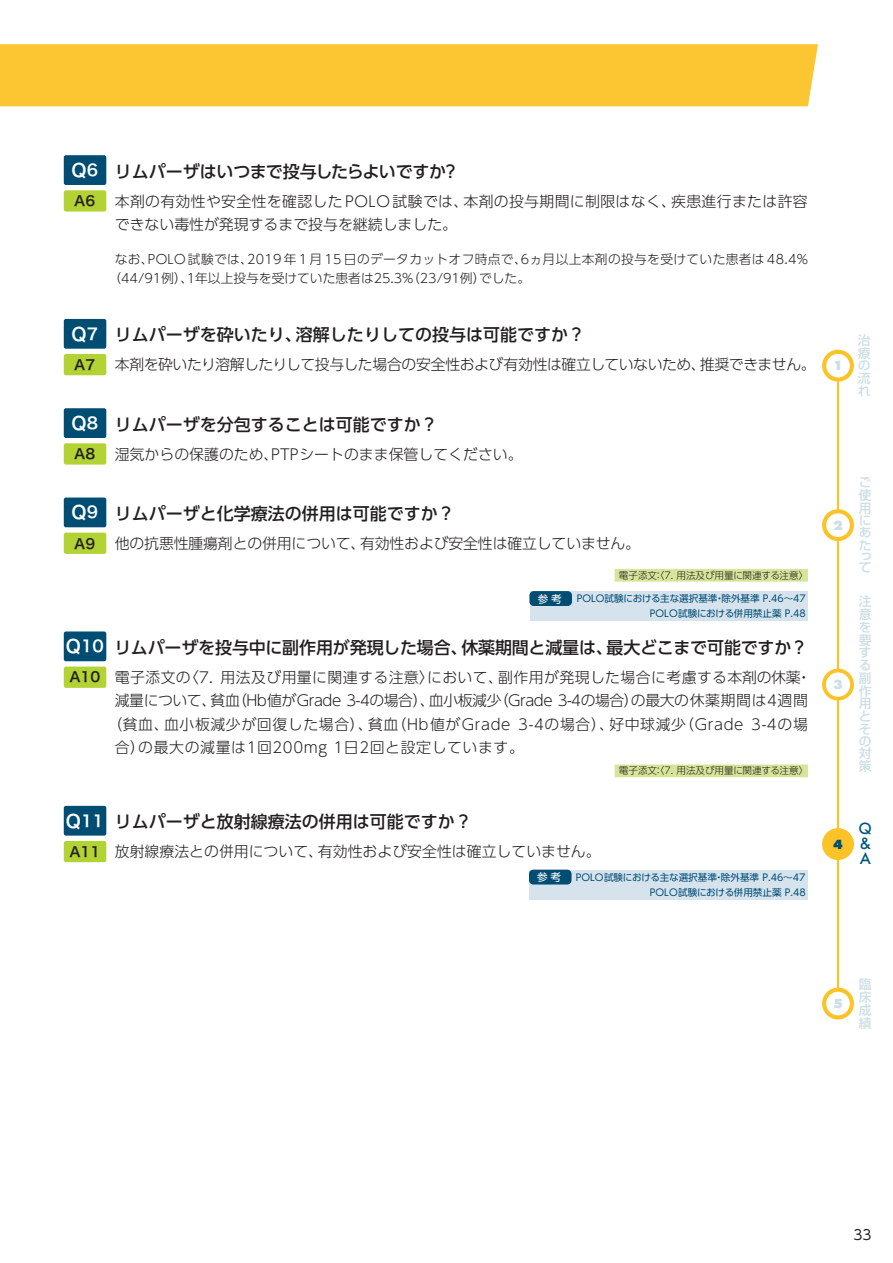
<style>
.page{position:relative;width:893px;height:1263px;background:#fff}
.page>*{position:absolute;margin:0;border:0;box-sizing:border-box;transform-origin:0 0}
.t1{font:500 16.95px "UD Shin Go Pro";color:#231f20}
.t2{font:500 16.95px/15.3px "Futura PT";color:#00587f;text-align:justify}
.t3{font:300 14.85px "UD Shin Go Pro";letter-spacing:-.03em;color:#231f20}
.t4{font:300 14.85px "UD Shin Go Pro";color:#231f20}
.t5{font:300 14.85px "UD Shin Go Pro";letter-spacing:.04em;color:#231f20}
.t6{font:300 14.85px/23.4px "UD Shin Go Pro";letter-spacing:.02em;color:#231f20}
.t7{font:300 14.85px "UD Shin Go Pro";letter-spacing:.025em;color:#231f20}
.t8{font:13.8px "Hira Kaku Pro W6";color:#231f20}
.t9{font:800 13.8px "Futura PT";color:#cbdfe5}
.t10{font:13.8px "UD Shin Go Pro";color:#231f20}
.t11{font:800 13.8px "Futura PT";color:#004d74}
.t12{font:300 12.75px/19.2px "UD Shin Go Pro";letter-spacing:.025em;color:#231f20}
.t13{font:500 12.75px/12.6px "Shin Go Pro";color:#cbdfe5;text-align:justify}
.t14{font:10.65px "UD Shin Go Pro";color:#fff}
.t15{font:9.6px/14.9px "UD Shin Go Pro";color:#004d74;text-align:right}
.t16{font:300 9.6px "UD Shin Go Pro";color:#231f20}
.s1{font-family:"Hira Kaku Pro W6";font-weight:400;font-size:18px;color:#fff}
.s2{font-family:"Hira Kaku Pro W6";font-weight:400;font-size:15.9px;color:#fff}
</style>
<div class="page">
<div style="left:0;top:44px;width:818px;height:62px;background:#fbc632"></div>
<div style="left:64px;top:155px;width:42px;height:30px;background:#004d74;border-radius:2px"></div>
<div style="left:64px;top:319px;width:42px;height:30px;background:#004d74;border-radius:2px"></div>
<div style="left:64px;top:408px;width:42px;height:30px;background:#004d74;border-radius:2px"></div>
<div style="left:64px;top:497px;width:42px;height:30px;background:#004d74;border-radius:2px"></div>
<div style="left:615px;top:569px;width:193px;height:13px;background:#d6e599"></div>
<div style="left:530px;top:591px;width:278px;height:30px;background:#d6e3ed"></div>
<div style="left:529px;top:591px;width:43px;height:15px;background:#004d74;border-radius:4px"></div>
<div style="left:64px;top:631px;width:42px;height:30px;background:#004d74;border-radius:2px"></div>
<div style="left:615px;top:764px;width:193px;height:13px;background:#d6e599"></div>
<div style="left:64px;top:806px;width:42px;height:30px;background:#004d74;border-radius:2px"></div>
<div style="left:529px;top:870px;width:279px;height:29px;background:#d6e3ed"></div>
<div style="left:529px;top:870px;width:42px;height:14px;background:#004d74;border-radius:4px"></div>
<div style="left:64px;top:190px;width:42px;height:22px;background:#b3d234;border-radius:2px"></div>
<div style="left:64px;top:354px;width:42px;height:21px;background:#b3d234;border-radius:2px"></div>
<div style="left:64px;top:443px;width:42px;height:22px;background:#b3d234;border-radius:2px"></div>
<div style="left:64px;top:533px;width:42px;height:21px;background:#b3d234;border-radius:2px"></div>
<div style="left:64px;top:666px;width:42px;height:22px;background:#b3d234;border-radius:2px"></div>
<div style="left:64px;top:841px;width:42px;height:21px;background:#b3d234;border-radius:2px"></div>
<hr style="left:837px;top:362px;width:2px;height:647px;background:#fbc328">
<div style="left:824px;top:352px;width:28px;height:27px;background:#fff;border-radius:50%"></div>
<div style="left:822px;top:350px;width:32px;height:32px;border:4px solid #fbc328;border-radius:50%"></div>
<svg style="left:824px;top:511px;width:28px;height:28px"></svg>
<div style="left:822px;top:509px;width:32px;height:32px;border:4px solid #fbc328;border-radius:50%"></div>
<div style="left:824px;top:670px;width:28px;height:29px;background:#fff;border-radius:50%"></div>
<div style="left:822px;top:669px;width:32px;height:31px;border:4px solid #fbc328;border-radius:50%"></div>
<div style="left:824px;top:830px;width:28px;height:28px;background:#fbc328;border-radius:50%"></div>
<div style="left:822px;top:828px;width:32px;height:32px;border:4px solid #fbc328;border-radius:50%"></div>
<div style="left:824px;top:990px;width:28px;height:27px;background:#fff;border-radius:50%"></div>
<div style="left:822px;top:987px;width:32px;height:32px;border:4px solid #fbc328;border-radius:50%"></div>
<p class="t1" style="left:72px;top:157px;width:389px"><span class="s1">Q</span><span class="s2">6</span> リムパーザはいつまで投与したらよいですか？</p>
<p class="t6" style="left:115px;top:189px;width:694px">本剤の有効性や安全性を確認した POLO 試験では、本剤の投与期間に制限はなく、疾患進行または許容できない毒性が発現するまで投与を継続しました。</p>
<p class="t12" style="left:108px;top:249px;width:701px;text-indent:6px">なお、POLO 試験では、2019 年 1 月 15 日のデータカットオフ時点で、6ヵ月以上本剤の投与を受けていた患者は 48.4%（44/91例）、1年以上投与を受けていた患者は25.3%（23/91例）でした。</p>
<p class="t8" style="left:74px;top:188px;width:23px">A6</p>
<p class="t1" style="left:72px;top:321px;width:515px"><span class="s1">Q</span><span class="s2">7</span> リムパーザを砕いたり、溶解したりしての投与は可能ですか？</p>
<p class="t3" style="left:115px;top:353px;width:702px">本剤を砕いたり溶解したりして投与した場合の安全性および有効性は確立していないため、推奨できません。</p>
<p class="t8" style="left:74px;top:352px;width:23px">A7</p>
<p class="t1" style="left:72px;top:410px;width:368px"><span class="s1">Q</span><span class="s2">8</span> リムパーザを分包することは可能ですか？</p>
<p class="t4" style="left:115px;top:442px;width:409px">湿気からの保護のため、PTPシートのまま保管してください。</p>
<p class="t8" style="left:74px;top:441px;width:23px">A8</p>
<p class="t1" style="left:72px;top:500px;width:385px"><span class="s1">Q</span><span class="s2">9</span> リムパーザと化学療法の併用は可能ですか？</p>
<p class="t4" style="left:115px;top:531px;width:527px">他の抗悪性腫瘍剤との併用について、有効性および安全性は確立していません。</p>
<p class="t16" style="left:619px;top:567px;width:191px">電子添文：〈7. 用法及び用量に関連する注意〉</p>
<p class="t15" style="left:577px;top:591px;width:230px">POLO試験における主な選択基準・除外基準 P.46〜47<br>POLO試験における併用禁止薬 P.48</p>
<p class="t8" style="left:74px;top:531px;width:23px">A9</p>
<p class="t14" style="left:538px;top:590px;width:25px">参考</p>
<p class="t1" style="left:66px;top:634px;width:743px"><span class="s1">Q</span><span class="s2">10</span> リムパーザを投与中に副作用が発現した場合、休薬期間と減量は、最大どこまで可能ですか？</p>
<p class="t7" style="left:115px;top:665px;width:698px">電子添文の〈7. 用法及び用量に関連する注意〉において、副作用が発現した場合に考慮する本剤の休薬・</p>
<p class="t3" style="left:115px;top:689px;width:695px">減量について、貧血（Hb値がGrade 3-4の場合）、血小板減少（Grade 3-4の場合）の最大の休薬期間は4週間</p>
<p class="t5" style="left:107px;top:712px;width:702px">（貧血、血小板減少が回復した場合）、貧血（Hb値がGrade 3-4の場合）、好中球減少（Grade 3-4の場</p>
<p class="t5" style="left:115px;top:735px;width:411px">合）の最大の減量は1回200mg 1日2回と設定しています。</p>
<p class="t16" style="left:619px;top:763px;width:191px">電子添文：〈7. 用法及び用量に関連する注意〉</p>
<p class="t1" style="left:66px;top:808px;width:408px"><span class="s1">Q</span><span class="s2">11</span> リムパーザと放射線療法の併用は可能ですか？</p>
<p class="t4" style="left:115px;top:839px;width:487px">放射線療法との併用について、有効性および安全性は確立していません。</p>
<p class="t15" style="left:576px;top:869px;width:232px">POLO試験における主な選択基準・除外基準 P.46〜47<br>POLO試験における併用禁止薬 P.48</p>
<p class="t8" style="left:69px;top:665px;width:32px">A10</p>
<p class="t8" style="left:69px;top:839px;width:32px">A11</p>
<p class="t14" style="left:537px;top:868px;width:25px">参考</p>
<p class="t9" style="left:833px;top:357px;width:11px">1</p>
<p class="t13" style="left:858px;top:332px;width:14px">治療の流れ</p>
<p class="t9" style="left:833px;top:516px;width:11px">2</p>
<p class="t9" style="left:833px;top:676px;width:11px">3</p>
<p class="t13" style="left:859px;top:475px;width:14px">ご使用にあた</p>
<p class="t13" style="left:859px;top:549px;width:14px;line-height:11.4px">って</p>
<p class="t13" style="left:859px;top:594px;width:14px">注意を要する副作用とその対策</p>
<p class="t11" style="left:833px;top:835px;width:11px">4</p>
<p class="t2" style="left:859px;top:820px;width:15px">Q &amp; A</p>
<p class="t9" style="left:833px;top:995px;width:11px">5</p>
<p class="t13" style="left:859px;top:976px;width:14px">臨床成績</p>
<p class="t10" style="left:853px;top:1224px;width:20px">33</p>
</div>
